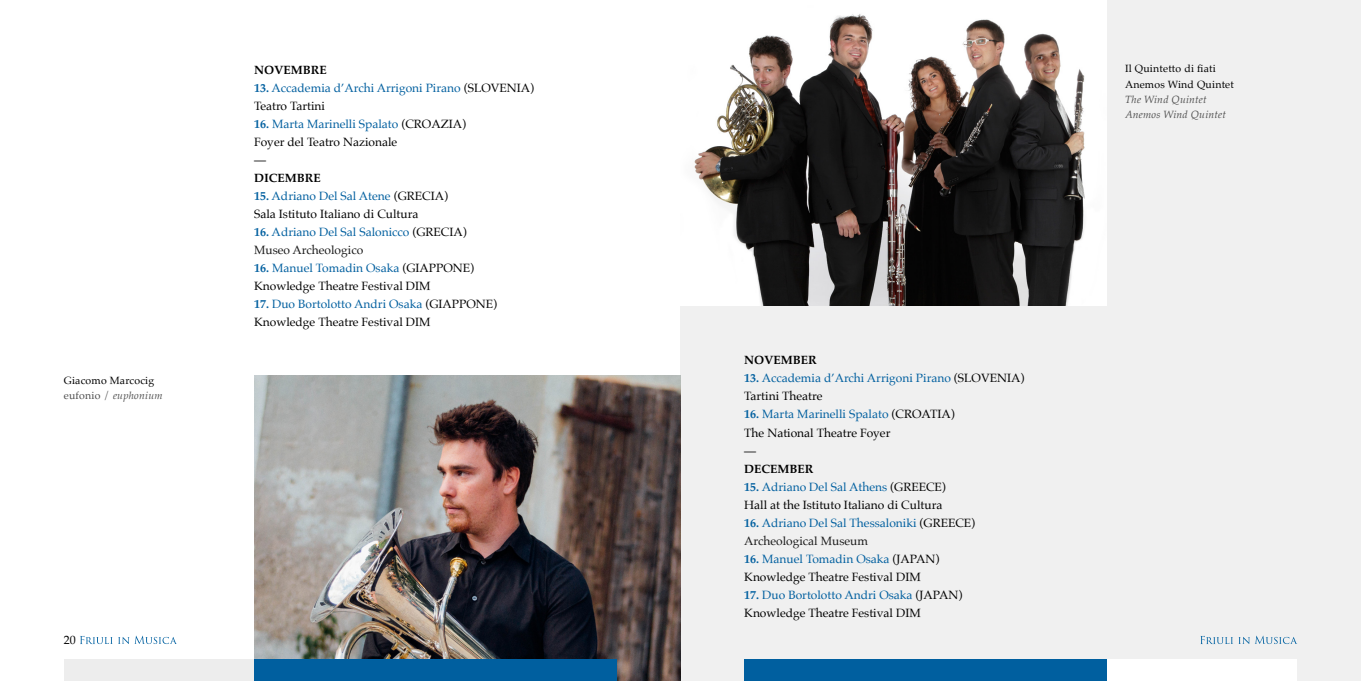
<style>
.page{position:relative;width:1361px;height:681px;background:#fff}
.page>*{position:absolute;margin:0;border:0;box-sizing:border-box;transform-origin:0 0}
.t1{font:12px/18px "Palatino";color:#000}
.t2{font:12px/18px "Palatino";color:#005f9f}
.t3{font:700 12px "Palatino";color:#000}
.t4{font:10.5px/15px "Palatino";letter-spacing:.02em;color:#000}
.t5{font:italic 10.5px/15px "Palatino";letter-spacing:.02em;color:#4d4d4d}
.s1{color:#4d4d4d}
.s2{font-style:italic;color:#4d4d4d}
.s3{font-weight:700}
.s4{color:#000}
.s5{font-weight:700;color:#005f9f}
.s6{color:#005f9f}
.s7{color:#1a1a1a}
</style>
<div class="page">
<div style="left:680px;top:0;width:681px;height:680px;background:#f0f0f0"></div>
<img style="left:680px;top:0;width:427px;height:305px">
<img style="left:254px;top:375px;width:426px;height:305px">
<svg style="left:80px;top:635px;width:96px;height:8px"></svg>
<svg style="left:1200px;top:635px;width:96px;height:8px"></svg>
<div style="left:64px;top:659px;width:553px;height:21px;background:#ededed"></div>
<div style="left:254px;top:659px;width:363px;height:21px;background:#005f9f"></div>
<div style="left:744px;top:659px;width:553px;height:21px;background:#fff"></div>
<div style="left:744px;top:659px;width:363px;height:21px;background:#005f9f"></div>
<p class="t4" style="left:64px;top:373px;width:100px">Giacomo Marcocig <span class="s1">eufonio /</span> <span class="s2">euphonium</span></p>
<p class="t3" style="left:254px;top:59px;width:74px">NOVEMBRE</p>
<p class="t2" style="left:254px;top:79px;width:282px"><span class="s3">13.</span> Accademia d’Archi Arrigoni Pirano <span class="s4">(SLOVENIA)<br>Teatro Tartini</span></p>
<p class="t1" style="left:254px;top:115px;width:213px"><span class="s5">16.</span> <span class="s6">Marta Marinelli Spalato</span> (CROAZIA)<br>Foyer del Teatro Nazionale<br>—</p>
<p class="t3" style="left:254px;top:167px;width:68px">DICEMBRE</p>
<p class="t1" style="left:254px;top:187px;width:195px"><span class="s5">15.</span> <span class="s6">Adriano Del Sal Atene</span> (GRECIA)<br>Sala Istituto Italiano di Cultura</p>
<p class="t2" style="left:254px;top:223px;width:214px"><span class="s3">16.</span> Adriano Del Sal Salonicco <span class="s4">(GRECIA)<br></span><span class="s7">Museo Archeologico</span></p>
<p class="t1" style="left:254px;top:259px;width:221px"><span class="s5">16.</span> <span class="s6">Manuel Tomadin Osaka</span> (GIAPPONE)<br>Knowledge Theatre Festival DIM</p>
<p class="t1" style="left:254px;top:295px;width:244px"><span class="s5">17.</span> <span class="s6">Duo Bortolotto Andri Osaka</span> (GIAPPONE)<br>Knowledge Theatre Festival DIM</p>
<p class="t1" style="left:64px;top:630px;width:13px">20</p>
<p class="t3" style="left:744px;top:350px;width:74px">NOVEMBER</p>
<p class="t2" style="left:744px;top:369px;width:282px"><span class="s3">13.</span> Accademia dʼArchi Arrigoni Pirano <span class="s4">(SLOVENIA)<br>Tartini Theatre</span></p>
<p class="t1" style="left:744px;top:405px;width:212px"><span class="s5">16.</span> <span class="s6">Marta Marinelli Spalato</span> (CROATIA)<br>The National Theatre Foyer<br>—</p>
<p class="t3" style="left:744px;top:458px;width:71px">DECEMBER</p>
<p class="t1" style="left:744px;top:477px;width:203px"><span class="s5">15.</span> <span class="s6">Adriano Del Sal Athens</span> (GREECE)<br>Hall at the Istituto Italiano di Cultura</p>
<p class="t2" style="left:744px;top:513px;width:232px"><span class="s3">16.</span> Adriano Del Sal Thessaloniki <span class="s4">(GREECE)<br></span><span class="s7">Archeological Museum</span></p>
<p class="t1" style="left:744px;top:549px;width:196px"><span class="s5">16.</span> <span class="s6">Manuel Tomadin Osaka</span> (JAPAN)<br>Knowledge Theatre Festival DIM</p>
<p class="t1" style="left:744px;top:585px;width:219px"><span class="s5">17.</span> <span class="s6">Duo Bortolotto Andri Osaka</span> (JAPAN)<br>Knowledge Theatre Festival DIM</p>
<p class="t4" style="left:1125px;top:61px;width:110px">Il Quintetto di fiati<br>Anemos Wind Quintet</p>
<p class="t5" style="left:1125px;top:91px;width:103px">The Wind Quintet<br>Anemos Wind Quintet</p>
</div>
